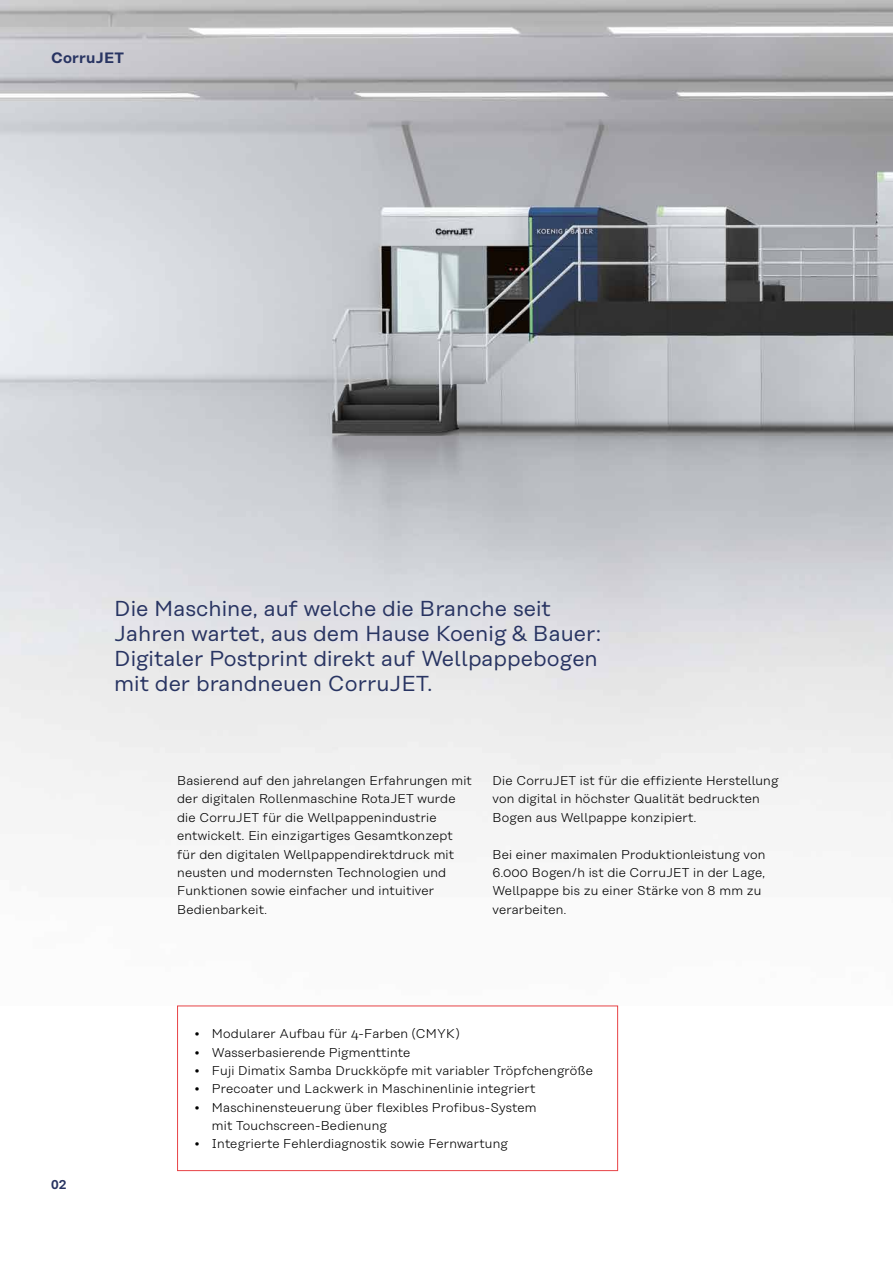
<style>
.page{position:relative;width:893px;height:1263px;background:#fff}
.page>*{position:absolute;margin:0;border:0;box-sizing:border-box;transform-origin:0 0}
.t1{font:21.6px/24.9px "Koenig&Bauer T";color:#283462}
.t2{font:600 15px "Koenig&Bauer H";letter-spacing:.015em;color:#283462}
.t3{font:300 12.75px/18.3px "Koenig&Bauer T";letter-spacing:.015em;color:#000}
.t4{font:600 12.75px "Koenig&Bauer H";color:#283462}
</style>
<div class="page">
<img style="left:0;top:0;width:893px;height:1006px">
<div style="left:177px;top:1005px;width:441px;height:166px;border:1px solid #e74346"></div>
<p class="t2" style="left:51px;top:49px;width:75px">CorruJET</p>
<h1 class="t1" style="left:114px;top:596px;width:489px">Die Maschine, auf welche die Branche seit Jahren wartet, aus dem Hause Koenig &amp; Bauer:<br>Digitaler Postprint direkt auf Wellpappebogen mit der brandneuen CorruJET.</h1>
<p class="t3" style="left:177px;top:771px;width:296px">Basierend auf den jahrelangen Erfahrungen mit der digitalen Rollenmaschine RotaJET wurde die CorruJET für die Wellpappenindustrie entwickelt. Ein einzigartiges Gesamtkonzept für den digitalen Wellpappendirektdruck mit neusten und modernsten Technologien und Funktionen sowie einfacher und intuitiver Bedienbarkeit.</p>
<p class="t3" style="left:493px;top:771px;width:287px">Die CorruJET ist für die effiziente Herstellung von digital in höchster Qualität bedruckten<br>Bogen aus Wellpappe konzipiert.</p>
<p class="t3" style="left:493px;top:845px;width:274px">Bei einer maximalen Produktionleistung von 6.000 Bogen/h ist die CorruJET in der Lage, Wellpappe bis zu einer Stärke von 8 mm zu verarbeiten.</p>
<p class="t4" style="left:51px;top:1177px;width:17px">02</p>
<p class="t3" style="left:195px;top:1025px;width:266px">• Modularer Aufbau für 4-Farben (CMYK)</p>
<p class="t3" style="left:195px;top:1043px;width:217px">• Wasserbasierende Pigmenttinte</p>
<p class="t3" style="left:195px;top:1061px;width:399px">• Fuji Dimatix Samba Druckköpfe mit variabler Tröpfchengröße</p>
<p class="t3" style="left:195px;top:1080px;width:342px">• Precoater und Lackwerk in Maschinenlinie integriert</p>
<p class="t3" style="left:212px;top:1098px;width:326px;text-indent:-17px">• Maschinensteuerung über flexibles Profibus-System mit Touchscreen-Bedienung</p>
<p class="t3" style="left:195px;top:1135px;width:315px">• Integrierte Fehlerdiagnostik sowie Fernwartung</p>
</div>
